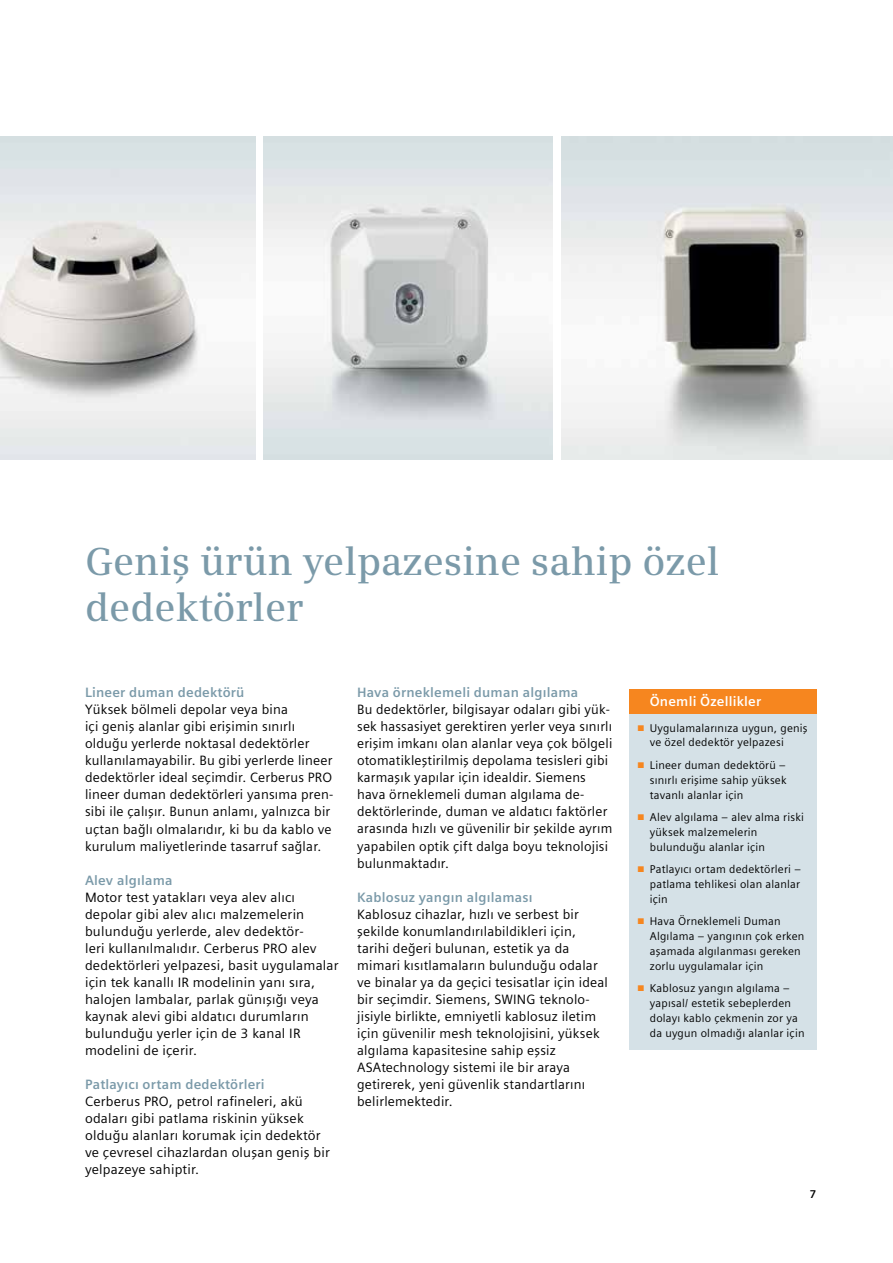
<style>
.page{position:relative;width:893px;height:1263px;background:#fff}
.page>*{position:absolute;margin:0;border:0;box-sizing:border-box;transform-origin:0 0}
.t1{font:600 39px/46.8px "Siemens Serif";color:#7b9aa9}
.t2{font:13.5px/17px "Siemens Sans OT";letter-spacing:.015em;color:#000}
.t3{font:700 13.5px "Siemens Sans";letter-spacing:.015em;color:#7b9aa9}
.t4{font:700 13.5px "Siemens Sans";letter-spacing:.015em;color:#fff}
.t5{font:11.25px/14.9px "Siemens Sans";letter-spacing:.02em;color:#000}
.t6{font:700 11.25px "Siemens Sans";color:#000}
.s1{color:#f6861f}
</style>
<div class="page">
<img style="left:561px;top:136px;width:332px;height:323px">
<img style="left:264px;top:136px;width:289px;height:323px">
<img style="left:0;top:136px;width:255px;height:323px">
<div style="left:629px;top:689px;width:187px;height:25px;background:#f6861f"></div>
<div style="left:629px;top:714px;width:187px;height:335px;background:#d5e1e7"></div>
<h1 class="t1" style="left:85px;top:537px;width:636px">Geniş ürün yelpazesine sahip özel dedektörler</h1>
<p class="t3" style="left:85px;top:685px;width:161px">Lineer duman dedektörü</p>
<p class="t2" style="left:85px;top:701px;width:250px">Yüksek bölmeli depolar veya bina<br>içi geniş alanlar gibi erişimin sınırlı olduğu yerlerde noktasal dedektörler kullanılamayabilir. Bu gibi yerlerde lineer dedektörler ideal seçimdir. Cerberus PRO lineer duman dedektörleri yansıma pren&shy;sibi ile çalışır. Bunun anlamı, yalnızca bir uçtan bağlı olmalarıdır, ki bu da kablo ve kurulum maliyetlerinde tasarruf sağlar.</p>
<p class="t3" style="left:85px;top:872px;width:89px">Alev algılama</p>
<p class="t2" style="left:85px;top:888px;width:255px">Motor test yatakları veya alev alıcı depolar gibi alev alıcı malzemelerin bulunduğu yerlerde, alev dedektör-<br>leri kullanılmalıdır. Cerberus PRO alev dedektörleri yelpazesi, basit uygulamalar için tek kanallı IR modelinin yanı sıra, halojen lambalar, parlak günışığı veya kaynak alevi gibi aldatıcı durumların bulunduğu yerler için de 3 kanal IR modelini de içerir.</p>
<p class="t3" style="left:85px;top:1076px;width:181px">Patlayıcı ortam dedektörleri</p>
<p class="t2" style="left:85px;top:1092px;width:246px">Cerberus PRO, petrol rafineleri, akü odaları gibi patlama riskinin yüksek olduğu alanları korumak için dedektör ve çevresel cihazlardan oluşan geniş bir yelpazeye sahiptir.</p>
<p class="t3" style="left:357px;top:685px;width:223px">Hava örneklemeli duman algılama</p>
<p class="t2" style="left:357px;top:701px;width:257px">Bu dedektörler, bilgisayar odaları gibi yük&shy;sek hassasiyet gerektiren yerler veya sınırlı erişim imkanı olan alanlar veya çok bölgeli otomatikleştirilmiş depolama tesisleri gibi karmaşık yapılar için idealdir. Siemens hava örneklemeli duman algılama de&shy;dektörlerinde, duman ve aldatıcı faktörler arasında hızlı ve güvenilir bir şekilde ayrım yapabilen optik çift dalga boyu teknolojisi bulunmaktadır.</p>
<p class="t3" style="left:357px;top:889px;width:177px">Kablosuz yangın algılaması</p>
<p class="t2" style="left:357px;top:905px;width:252px">Kablosuz cihazlar, hızlı ve serbest bir şekilde konumlandırılabildikleri için, tarihi değeri bulunan, estetik ya da mimari kısıtlamaların bulunduğu odalar ve binalar ya da geçici tesisatlar için ideal bir seçimdir. Siemens, SWING teknolo&shy;jisiyle birlikte, emniyetli kablosuz iletim için güvenilir mesh teknolojisini, yüksek algılama kapasitesine sahip eşsiz ASAtechnology sistemi ile bir araya getirerek, yeni güvenlik standartlarını belirlemektedir.</p>
<p class="t4" style="left:650px;top:694px;width:113px">Önemli Özellikler</p>
<p class="t5" style="left:650px;top:720px;width:159px;text-indent:-12px"><span class="s1">■</span> Uygulamalarınıza uygun, geniş ve özel dedektör yelpazesi</p>
<p class="t5" style="left:650px;top:757px;width:138px;text-align:justify;text-indent:-12px"><span class="s1">■</span> Lineer duman dedektörü – sınırlı erişime sahip yüksek tavanlı alanlar için</p>
<p class="t5" style="left:650px;top:810px;width:156px;text-indent:-12px"><span class="s1">■</span> Alev algılama – alev alma riski yüksek malzemelerin bulunduğu alanlar için</p>
<p class="t5" style="left:650px;top:862px;width:153px;text-align:justify;text-indent:-12px"><span class="s1">■</span> Patlayıcı ortam dedektörleri – patlama tehlikesi olan alanlar için</p>
<p class="t5" style="left:650px;top:914px;width:156px;text-indent:-12px"><span class="s1">■</span> Hava Örneklemeli Duman<br>Algılama – yangının çok erken aşamada algılanması gereken zorlu uygulamalar için</p>
<p class="t5" style="left:650px;top:981px;width:156px;text-indent:-12px"><span class="s1">■</span> Kablosuz yangın algılama – yapısal/ estetik sebeplerden dolayı kablo çekmenin zor ya da uygun olmadığı alanlar için</p>
<p class="t6" style="left:810px;top:1188px;width:8px">7</p>
</div>
